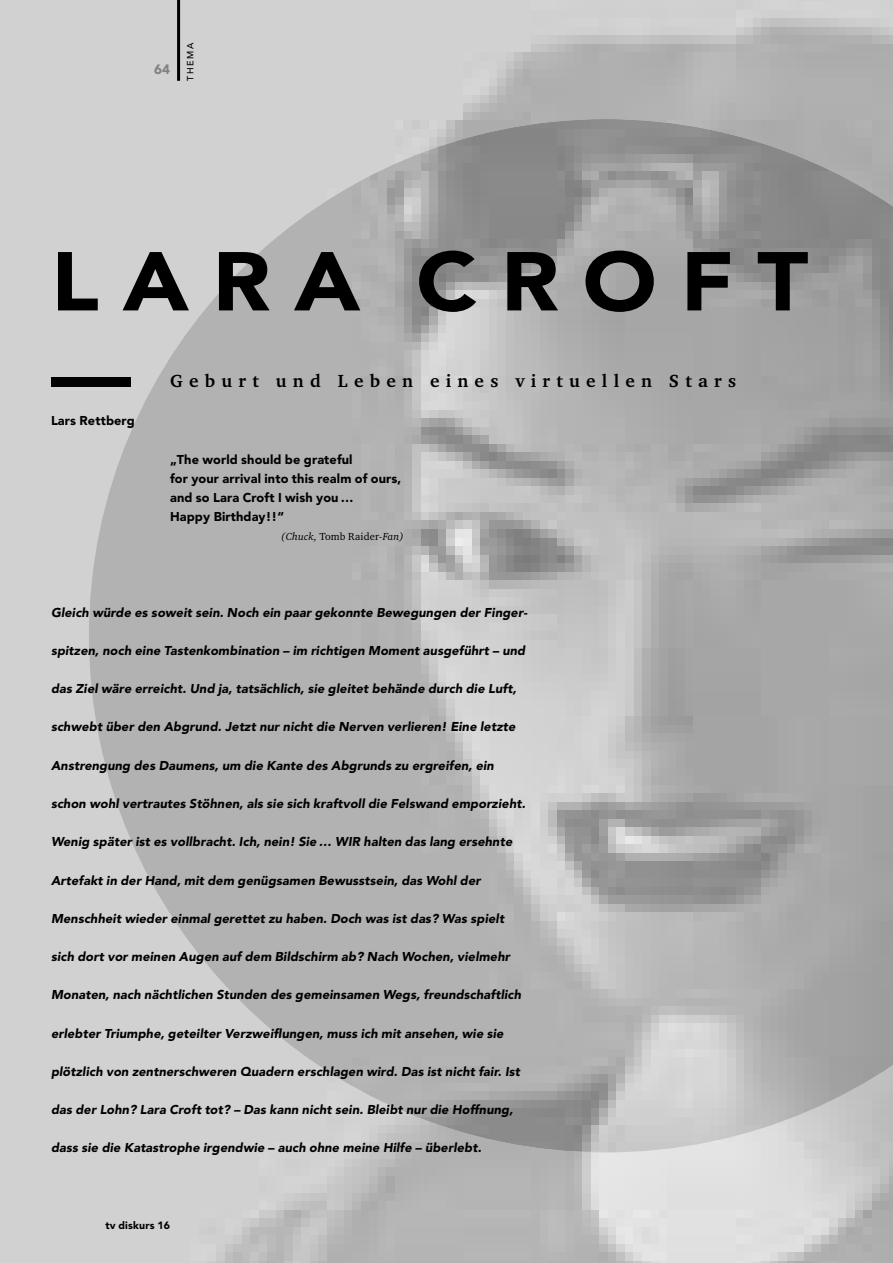
<style>
.page{position:relative;width:893px;height:1263px;background:#fff}
.page>*{position:absolute;margin:0;border:0;box-sizing:border-box;transform-origin:0 0}
.t1{font:900 82.5px "Avenir";letter-spacing:.265em;color:#000;scale:1.08 1}
.t2{font:900 79.65px "Avenir";color:#000}
.t3{font:700 18px "Charter BT";letter-spacing:.35em;color:#000}
.t4{font:900 13.5px "Avenir";color:#818181}
.t5{font:italic 900 12.75px "Avenir";letter-spacing:.01em;color:#000}
.t6{font:900 12.75px/19.2px "Avenir";letter-spacing:.01em;color:#000}
.t7{font:italic 10.5px "Charter BT";letter-spacing:.015em;color:#000}
.t8{font:900 10.5px "Avenir";letter-spacing:.02em;color:#000}
.t9{font:500 9px "Avenir";letter-spacing:.165em;color:#000}
.s1{font-style:normal}
</style>
<div class="page">
<img style="left:89px;top:119px;width:804px;height:1033px">
<hr style="left:177px;top:0;width:3px;height:81px;background:#000">
<p class="t4" style="left:154px;top:64px;width:17px">64</p>
<p class="t9" style="left:187px;top:81px;width:39px;rotate:-90deg">THEMA</p>
<h1 class="t1" style="left:51px;top:248px;width:703px">LARA CROFT</h1>
<h2 class="t2" style="left:51px;top:341px;width:81px">—</h2>
<h3 class="t3" style="left:170px;top:374px;width:567px">Geburt und Leben eines virtuellen Stars</h3>
<p class="t6" style="left:51px;top:412px;width:85px">Lars Rettberg</p>
<p class="t6" style="left:170px;top:450px;width:233px">„The world should be grateful<br>for your arrival into this realm of ours, and so Lara Croft I wish you …<br>Happy Birthday!!“</p>
<p class="t7" style="left:281px;top:532px;width:124px">(Chuck, <span class="s1">Tomb Raider</span>-Fan)</p>
<p class="t5" style="left:51px;top:607px;width:478px">Gleich würde es soweit sein. Noch ein paar gekonnte Bewegungen der Finger-</p>
<p class="t5" style="left:51px;top:645px;width:476px">spitzen, noch eine Tastenkombination – im richtigen Moment ausgeführt – und</p>
<p class="t5" style="left:51px;top:683px;width:467px">das Ziel wäre erreicht. Und ja, tatsächlich, sie gleitet behände durch die Luft,</p>
<p class="t5" style="left:51px;top:722px;width:466px">schwebt über den Abgrund. Jetzt nur nicht die Nerven verlieren! Eine letzte</p>
<p class="t5" style="left:51px;top:760px;width:444px">Anstrengung des Daumens, um die Kante des Abgrunds zu ergreifen, ein</p>
<p class="t5" style="left:51px;top:798px;width:476px">schon wohl vertrautes Stöhnen, als sie sich kraftvoll die Felswand emporzieht.</p>
<p class="t5" style="left:51px;top:837px;width:463px">Wenig später ist es vollbracht. Ich, nein! Sie … WIR halten das lang ersehnte</p>
<p class="t5" style="left:51px;top:875px;width:431px">Artefakt in der Hand, mit dem genügsamen Bewusstsein, das Wohl der</p>
<p class="t5" style="left:51px;top:913px;width:455px">Menschheit wieder einmal gerettet zu haben. Doch was ist das? Was spielt</p>
<p class="t5" style="left:51px;top:951px;width:460px">sich dort vor meinen Augen auf dem Bildschirm ab? Nach Wochen, vielmehr</p>
<p class="t5" style="left:51px;top:990px;width:472px">Monaten, nach nächtlichen Stunden des gemeinsamen Wegs, freundschaftlich</p>
<p class="t5" style="left:51px;top:1028px;width:454px">erlebter Triumphe, geteilter Verzweiflungen, muss ich mit ansehen, wie sie</p>
<p class="t5" style="left:51px;top:1066px;width:471px">plötzlich von zentnerschweren Quadern erschlagen wird. Das ist nicht fair. Ist</p>
<p class="t5" style="left:51px;top:1104px;width:464px">das der Lohn? Lara Croft tot? – Das kann nicht sein. Bleibt nur die Hoffnung,</p>
<p class="t5" style="left:51px;top:1143px;width:432px">dass sie die Katastrophe irgendwie – auch ohne meine Hilfe – überlebt.</p>
<p class="t8" style="left:105px;top:1221px;width:66px">tv diskurs 16</p>
</div>
